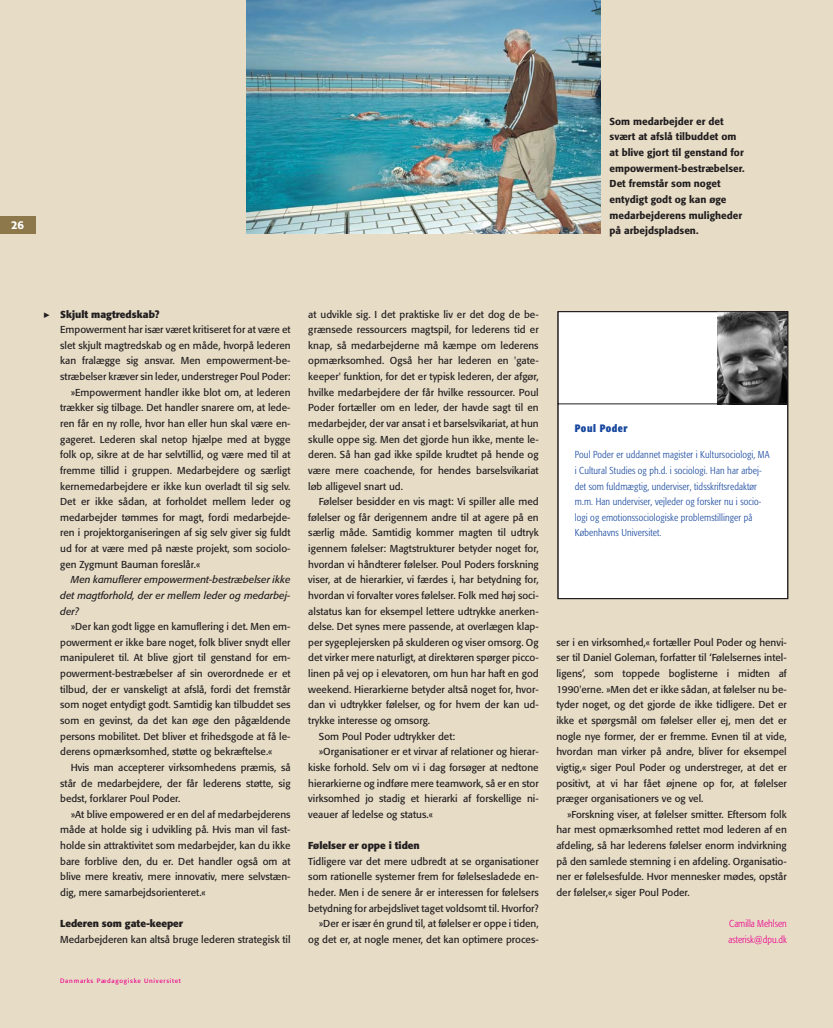
<style>
.page{position:relative;width:833px;height:1028px;background:#e7ddc7}
.page>*{position:absolute;margin:0;border:0;box-sizing:border-box;transform-origin:0 0}
.t1{font:500 11.25px "Formata";color:#fff}
.t2{font:11.25px "FF Dingbests";color:#231f20}
.t3{font:700 condensed 10.62px "Formata";letter-spacing:.05em;color:#17479e}
.t4{font:10px/15.6px "Formata";color:#231f20;text-align:justify}
.t5{font:300 condensed 10px/15.6px "Formata";letter-spacing:.015em;color:#17479e}
.t6{font:500 10px/15.6px "Formata";color:#231f20}
.t7{font:italic 10px/15.6px "Formata";color:#231f20;text-align:justify}
.t8{font:700 10px "Formata";color:#231f20}
.t9{font:300 condensed 10px/15.6px "Formata";color:#ec008c}
.t10{font:6.25px "Formata";letter-spacing:.115em;color:#ec008c}
</style>
<div class="page">
<img style="left:246px;top:0;width:355px;height:234px">
<div style="left:0;top:216px;width:35px;height:18px;background:#8d784c"></div>
<svg style="left:557px;top:311px;width:231px;height:288px;background:#ebebeb"></svg>
<p class="t1" style="left:11px;top:220px;width:15px">26</p>
<p class="t6" style="left:609px;top:114px;width:136px">Som medarbejder er det svært at afslå tilbuddet om at blive gjort til genstand for empowerment-bestræbelser.<br>Det fremstår som noget entydigt godt og kan øge medarbejderens muligheder på arbejdspladsen.</p>
<p class="t2" style="left:43px;top:308px;width:9px">&gt;</p>
<p class="t8" style="left:60px;top:309px;width:101px">Skjult magtredskab?</p>
<p class="t4" style="left:60px;top:322px;width:232px">Empowerment har især været kritiseret for at være et</p>
<p class="t4" style="left:60px;top:338px;width:232px">slet skjult magtredskab og en måde, hvorpå lederen</p>
<p class="t4" style="left:60px;top:354px;width:232px">kan fralægge sig ansvar. Men empowerment-be-</p>
<p class="t4" style="left:60px;top:369px;width:232px">stræbelser kræver sin leder, understreger Poul Poder:</p>
<p class="t4" style="left:71px;top:385px;width:221px">»Empowerment handler ikke blot om, at lederen</p>
<p class="t4" style="left:60px;top:401px;width:232px">trækker sig tilbage. Det handler snarere om, at lede-</p>
<p class="t4" style="left:60px;top:416px;width:232px">ren får en ny rolle, hvor han eller hun skal være en-</p>
<p class="t4" style="left:60px;top:432px;width:232px">gageret. Lederen skal netop hjælpe med at bygge</p>
<p class="t4" style="left:60px;top:447px;width:232px">folk op, sikre at de har selvtillid, og være med til at</p>
<p class="t4" style="left:60px;top:463px;width:232px">fremme tillid i gruppen. Medarbejdere og særligt</p>
<p class="t4" style="left:60px;top:479px;width:232px">kernemedarbejdere er ikke kun overladt til sig selv.</p>
<p class="t4" style="left:60px;top:494px;width:232px">Det er ikke sådan, at forholdet mellem leder og</p>
<p class="t4" style="left:60px;top:510px;width:232px">medarbejder tømmes for magt, fordi medarbejde-</p>
<p class="t4" style="left:60px;top:526px;width:232px">ren i projektorganiseringen af sig selv giver sig fuldt</p>
<p class="t4" style="left:60px;top:541px;width:232px">ud for at være med på næste projekt, som sociolo-</p>
<p class="t4" style="left:60px;top:557px;width:142px">gen Zygmunt Bauman foreslår.«</p>
<p class="t7" style="left:60px;top:572px;width:232px;text-indent:11px">Men kamuflerer empowerment-bestræbelser ikke det magtforhold, der er mellem leder og medarbej&shy;der?</p>
<p class="t4" style="left:60px;top:619px;width:232px;text-indent:11px">»Der kan godt ligge en kamuflering i det. Men em&shy;powerment er ikke bare noget, folk bliver snydt eller manipuleret til. At blive gjort til genstand for em&shy;powerment-bestræbelser af sin overordnede er et tilbud, der er vanskeligt at afslå, fordi det fremstår som noget entydigt godt. Samtidig kan tilbuddet ses som en gevinst, da det kan øge den pågældende persons mobilitet. Det bliver et frihedsgode at få le&shy;derens opmærksomhed, støtte og bekræftelse.«</p>
<p class="t4" style="left:60px;top:760px;width:232px;text-indent:11px">Hvis man accepterer virksomhedens præmis, så står de medarbejdere, der får lederens støtte, sig bedst, forklarer Poul Poder.</p>
<p class="t4" style="left:60px;top:807px;width:232px;text-indent:11px">»At blive empowered er en del af medarbejderens måde at holde sig i udvikling på. Hvis man vil fast&shy;holde sin attraktivitet som medarbejder, kan du ikke bare forblive den, du er. Det handler også om at blive mere kreativ, mere innovativ, mere selvstæn&shy;dig, mere samarbejdsorienteret.«</p>
<p class="t8" style="left:60px;top:919px;width:124px">Lederen som gate-keeper</p>
<p class="t4" style="left:60px;top:932px;width:232px">Medarbejderen kan altså bruge lederen strategisk til</p>
<p class="t10" style="left:60px;top:977px;width:122px">Danmarks Pædagogiske Universitet</p>
<p class="t4" style="left:308px;top:307px;width:232px">at udvikle sig. I det praktiske liv er det dog de be&shy;grænsede ressourcers magtspil, for lederens tid er knap, så medarbejderne må kæmpe om lederens opmærksomhed. Også her har lederen en 'gate&shy;keeper' funktion, for det er typisk lederen, der afgør, hvilke medarbejdere der får hvilke ressourcer. Poul Poder fortæller om en leder, der havde sagt til en medarbejder, der var ansat i et barselsvikariat, at hun skulle oppe sig. Men det gjorde hun ikke, mente le&shy;deren. Så han gad ikke spilde krudtet på hende og være mere coachende, for hendes barselsvikariat løb alligevel snart ud.</p>
<p class="t4" style="left:319px;top:494px;width:221px">Følelser besidder en vis magt: Vi spiller alle med</p>
<p class="t4" style="left:308px;top:510px;width:232px">følelser og får derigennem andre til at agere på en</p>
<p class="t4" style="left:308px;top:526px;width:232px">særlig måde. Samtidig kommer magten til udtryk</p>
<p class="t4" style="left:308px;top:541px;width:232px">igennem følelser: Magtstrukturer betyder noget for,</p>
<p class="t4" style="left:308px;top:557px;width:232px">hvordan vi håndterer følelser. Poul Poders forskning</p>
<p class="t4" style="left:308px;top:572px;width:232px">viser, at de hierarkier, vi færdes i, har betydning for,</p>
<p class="t4" style="left:308px;top:588px;width:232px">hvordan vi forvalter vores følelser. Folk med høj soci-</p>
<p class="t4" style="left:308px;top:604px;width:232px">alstatus kan for eksempel lettere udtrykke anerken-</p>
<p class="t4" style="left:308px;top:619px;width:232px">delse. Det synes mere passende, at overlægen klap-</p>
<p class="t4" style="left:308px;top:635px;width:232px">per sygeplejersken på skulderen og viser omsorg. Og</p>
<p class="t4" style="left:308px;top:651px;width:232px">det virker mere naturligt, at direktøren spørger picco-</p>
<p class="t4" style="left:308px;top:666px;width:232px">linen på vej op i elevatoren, om hun har haft en god</p>
<p class="t4" style="left:308px;top:682px;width:232px">weekend. Hierarkierne betyder altså noget for, hvor-</p>
<p class="t4" style="left:308px;top:697px;width:232px">dan vi udtrykker følelser, og for hvem der kan ud-</p>
<p class="t4" style="left:308px;top:713px;width:123px">trykke interesse og omsorg.</p>
<p class="t4" style="left:319px;top:729px;width:138px">Som Poul Poder udtrykker det:</p>
<p class="t4" style="left:319px;top:744px;width:221px">»Organisationer er et virvar af relationer og hierar-</p>
<p class="t4" style="left:308px;top:760px;width:232px">kiske forhold. Selv om vi i dag forsøger at nedtone</p>
<p class="t4" style="left:308px;top:776px;width:232px">hierarkierne og indføre mere teamwork, så er en stor</p>
<p class="t4" style="left:308px;top:791px;width:232px">virksomhed jo stadig et hierarki af forskellige ni-</p>
<p class="t4" style="left:308px;top:807px;width:126px">veauer af ledelse og status.«</p>
<p class="t8" style="left:308px;top:841px;width:113px">Følelser er oppe i tiden</p>
<p class="t4" style="left:308px;top:854px;width:232px;text-align:right">Tidligere var det mere udbredt at se organisationer som rationelle systemer frem for følelsesladede en&shy;heder. Men i de senere år er interessen for følelsers betydning for arbejdslivet taget voldsomt til. Hvorfor? »Der er især én grund til, at følelser er oppe i tiden, og det er, at nogle mener, det kan optimere proces-</p>
<p class="t3" style="left:575px;top:423px;width:54px">Poul Poder</p>
<p class="t5" style="left:575px;top:447px;width:196px">Poul Poder er uddannet magister i Kultursociologi, MA i Cultural Studies og ph.d. i sociologi. Han har arbej&shy;det som fuldmægtig, underviser, tidsskriftsredaktør m.m. Han underviser, vejleder og forsker nu i socio&shy;logi og emotionssociologiske problemstillinger på Københavns Universitet.</p>
<p class="t4" style="left:556px;top:635px;width:232px">ser i en virksomhed,« fortæller Poul Poder og henvi&shy;ser til Daniel Goleman, forfatter til ‘Følelsernes intel&shy;ligens’, som toppede boglisterne i midten af 1990'erne. »Men det er ikke sådan, at følelser nu be&shy;tyder noget, og det gjorde de ikke tidligere. Det er ikke et spørgsmål om følelser eller ej, men det er nogle nye former, der er fremme. Evnen til at vide, hvordan man virker på andre, bliver for eksempel vigtig,« siger Poul Poder og understreger, at det er positivt, at vi har fået øjnene op for, at følelser præger organisationers ve og vel.</p>
<p class="t4" style="left:556px;top:807px;width:232px;text-indent:11px">»Forskning viser, at følelser smitter. Eftersom folk har mest opmærksomhed rettet mod lederen af en afdeling, så har lederens følelser enorm indvirkning på den samlede stemning i en afdeling. Organisatio&shy;ner er følelsesfulde. Hvor mennesker mødes, opstår der følelser,« siger Poul Poder.</p>
<p class="t9" style="left:728px;top:916px;width:60px">Camilla Mehlsen asterisk@dpu.dk</p>
</div>
